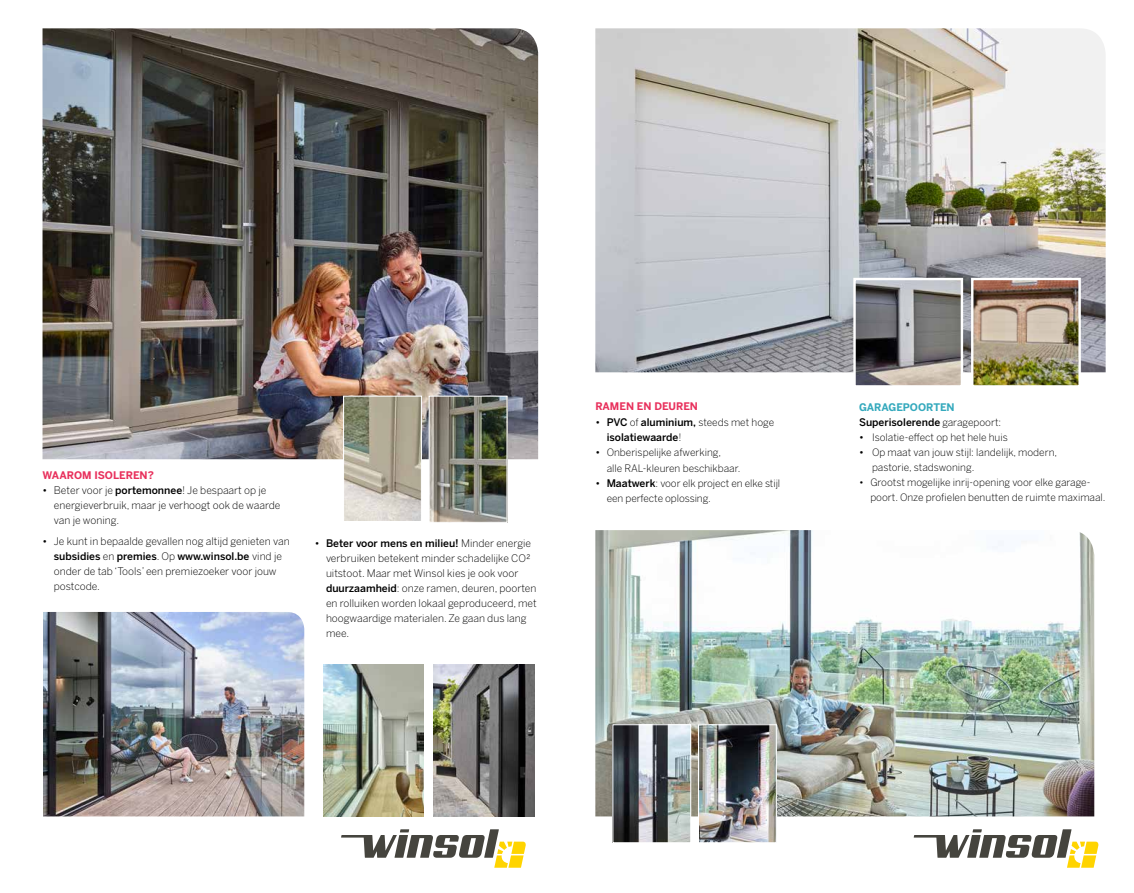
<style>
.page{position:relative;width:1134px;height:893px;background:#fff}
.page>*{position:absolute;margin:0;border:0;box-sizing:border-box;transform-origin:0 0}
.t1{font:300 10.4px/15px "Benton Sans";color:#000}
.t2{font:500 10.4px/15.3px "Benton Sans";color:#000}
.t3{font:700 10.4px "Benton Sans";color:#e8305c}
.t4{font:300 10.2px/15.3px "Benton Sans";color:#000}
.s1{font-weight:400}
.s2{font-weight:500}
.s3{font-weight:400;font-size:10.4px}
.s4{font-weight:500;font-size:10.4px}
.s5{font-weight:300;font-size:10.2px}
.s6{font-weight:700;color:#34a9bd}
</style>
<div class="page">
<img style="left:595px;top:28px;width:511px;height:344px">
<img style="left:595px;top:530px;width:499px;height:286px">
<img style="left:856px;top:281px;width:104px;height:104px">
<div style="left:853px;top:278px;width:110px;height:110px;border:2px solid #fff"></div>
<img style="left:974px;top:281px;width:104px;height:104px">
<div style="left:971px;top:278px;width:110px;height:110px;border:2px solid #fff"></div>
<img style="left:43px;top:28px;width:495px;height:431px">
<img style="left:431px;top:398px;width:74px;height:123px">
<div style="left:429px;top:396px;width:78px;height:127px;border:1px solid #fff"></div>
<img style="left:345px;top:398px;width:75px;height:122px">
<div style="left:343px;top:396px;width:79px;height:127px;border:1px solid #fff"></div>
<img style="left:43px;top:612px;width:261px;height:204px">
<img style="left:434px;top:664px;width:100px;height:152px">
<img style="left:700px;top:726px;width:75px;height:115px">
<div style="left:698px;top:724px;width:79px;height:119px;border:1px solid #fff"></div>
<img style="left:323px;top:664px;width:101px;height:152px">
<img style="left:614px;top:726px;width:75px;height:115px">
<div style="left:612px;top:724px;width:79px;height:119px;border:1px solid #fff"></div>
<svg style="left:914px;top:829px;width:184px;height:39px"></svg>
<svg style="left:341px;top:829px;width:185px;height:39px"></svg>
<p class="t3" style="left:43px;top:469px;width:113px">WAAROM ISOLEREN?</p>
<p class="t1" style="left:54px;top:483px;width:228px;text-indent:-11px"><span class="s1">•</span> Beter voor je <span class="s2">portemonnee</span>! Je bespaart op je energieverbruik, maar je verhoogt ook de waarde van je woning.</p>
<p class="t1" style="left:54px;top:534px;width:237px;text-indent:-11px"><span class="s1">•</span> Je kunt in bepaalde gevallen nog altijd genieten van <span class="s2">subsidies</span> en <span class="s2">premies</span>. Op <span class="s2">www.winsol.be</span> vind je onder de tab ‘Tools’ een premiezoeker voor jouw postcode.</p>
<p class="t1" style="left:326px;top:535px;width:212px;text-indent:-11px"><span class="s1">•</span> <span class="s2">Beter voor mens en milieu!</span> Minder energie verbruiken betekent minder schadelijke CO² uitstoot. Maar met Winsol kies je ook voor <span class="s2">duurzaamheid</span>: onze ramen, deuren, poorten en rolluiken worden lokaal geproduceerd, met hoogwaardige materialen. Ze gaan dus lang mee.</p>
<p class="t3" style="left:595px;top:400px;width:104px">RAMEN EN DEUREN</p>
<p class="t4" style="left:595px;top:414px;width:180px"><span class="s3">•</span> <span class="s4">PVC</span> of <span class="s4">aluminium,</span> steeds met hoge</p>
<p class="t2" style="left:607px;top:430px;width:76px">isolatiewaarde<span class="s5">!</span></p>
<p class="t4" style="left:607px;top:445px;width:135px;text-indent:-11px"><span class="s3">•</span> Onberispelijke afwerking,<br>alle RAL-kleuren beschikbaar.</p>
<p class="t4" style="left:607px;top:476px;width:175px;text-indent:-11px"><span class="s3">•</span> <span class="s4">Maatwerk</span>: voor elk project en elke stijl een perfecte oplossing.</p>
<p class="t2" style="left:859px;top:399px;width:144px"><span class="s6">GARAGEPOORTEN<br></span>Superisolerende <span class="s5">garagepoort:</span></p>
<p class="t4" style="left:859px;top:429px;width:150px"><span class="s3">•</span> Isolatie-effect op het hele huis</p>
<p class="t4" style="left:872px;top:445px;width:187px;line-height:15px;text-indent:-13px"><span class="s3">•</span> Op maat van jouw stijl: landelijk, modern, pastorie, stadswoning.</p>
<p class="t4" style="left:870px;top:475px;width:237px;line-height:15px;text-indent:-11px">• Grootst mogelijke inrij-opening voor elke garage&shy;poort. Onze profielen benutten de ruimte maximaal.</p>
</div>
